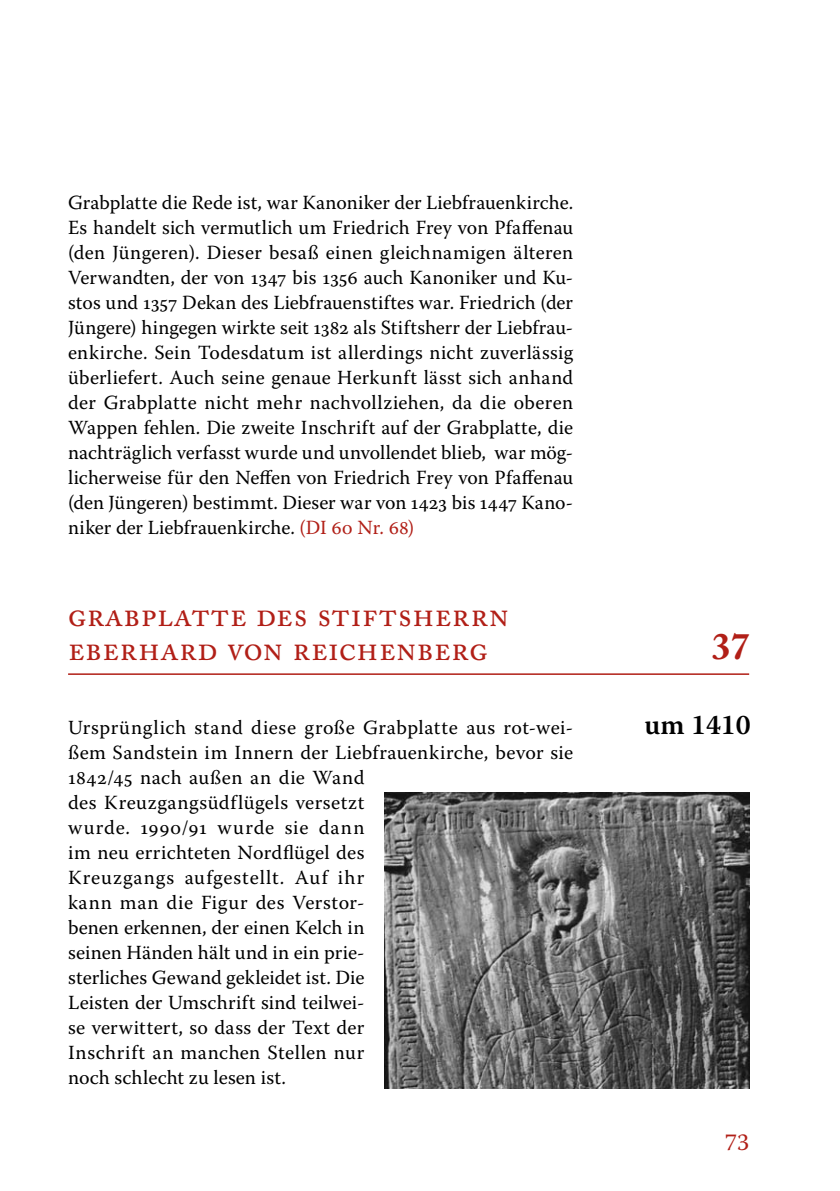
<style>
.page{position:relative;width:840px;height:1191px;background:#fff}
.page>*{position:absolute;margin:0;border:0;box-sizing:border-box;transform-origin:0 0}
.t1{font:700 37px "Adobe Caslon Pro";color:#b11f17}
.t2{font:34px/34px "Adobe Caslon Pro";letter-spacing:.015em;color:#b11f17}
.t3{font:600 28px "Warnock Pro";color:#000}
.t4{font:24px "Warnock Pro";color:#b11f17}
.t5{font:20px/25px "Warnock Pro";letter-spacing:.02em;color:#000;text-align:justify}
.s1{color:#b11f17}
</style>
<div class="page">
<img style="left:384px;top:793px;width:364px;height:295px">
<hr style="left:68px;top:673px;width:680px;height:2px;background:#b11f17">
<p class="t5" style="left:68px;top:190px;width:506px">Grabplatte die Rede ist, war Kanoniker der Liebfrauenkirche.<br>Es handelt sich vermutlich um Friedrich Frey von Pfaffenau (den Jüngeren). Dieser besaß einen gleichnamigen älteren Verwandten, der von 1347 bis 1356 auch Kanoniker und Ku&shy;stos und 1357 Dekan des Liebfrauenstiftes war. Friedrich (der Jüngere) hingegen wirkte seit 1382 als Stiftsherr der Liebfrau&shy;enkirche. Sein Todesdatum ist allerdings nicht zuverlässig überliefert. Auch seine genaue Herkunft lässt sich anhand der Grabplatte nicht mehr nachvollziehen, da die oberen Wappen fehlen. Die zweite Inschrift auf der Grabplatte, die nachträglich verfasst wurde und unvollendet blieb, war mög&shy;licherweise für den Neffen von Friedrich Frey von Pfaffenau (den Jüngeren) bestimmt. Dieser war von 1423 bis 1447 Kano&shy;niker der Liebfrauenkirche. <span class="s1">(DI 60 Nr. 68)</span></p>
<p class="t2" style="left:68px;top:597px;width:442px">Grabplatte des Stiftsherrn<br>Eberhard von Reichenberg</p>
<p class="t5" style="left:68px;top:715px;width:506px;text-align:left">Ursprünglich stand diese große Grabplatte aus rot-wei&shy;ßem Sandstein im Innern der Liebfrauenkirche, bevor sie 1842/45 nach außen an die Wand<br>des Kreuzgangsüdflügels versetzt<br>wurde. 1990/91 wurde sie dann<br>im neu errichteten Nordflügel des<br>Kreuzgangs aufgestellt. Auf ihr<br>kann man die Figur des Verstor-<br>benen erkennen, der einen Kelch in<br>seinen Händen hält und in ein prie-<br>sterliches Gewand gekleidet ist. Die<br>Leisten der Umschrift sind teilwei-<br>se verwittert, so dass der Text der<br>Inschrift an manchen Stellen nur<br>noch schlecht zu lesen ist.</p>
<p class="t1" style="left:711px;top:624px;width:39px">37</p>
<p class="t3" style="left:644px;top:708px;width:107px">um 1410</p>
<p class="t4" style="left:724px;top:1127px;width:26px">73</p>
</div>
